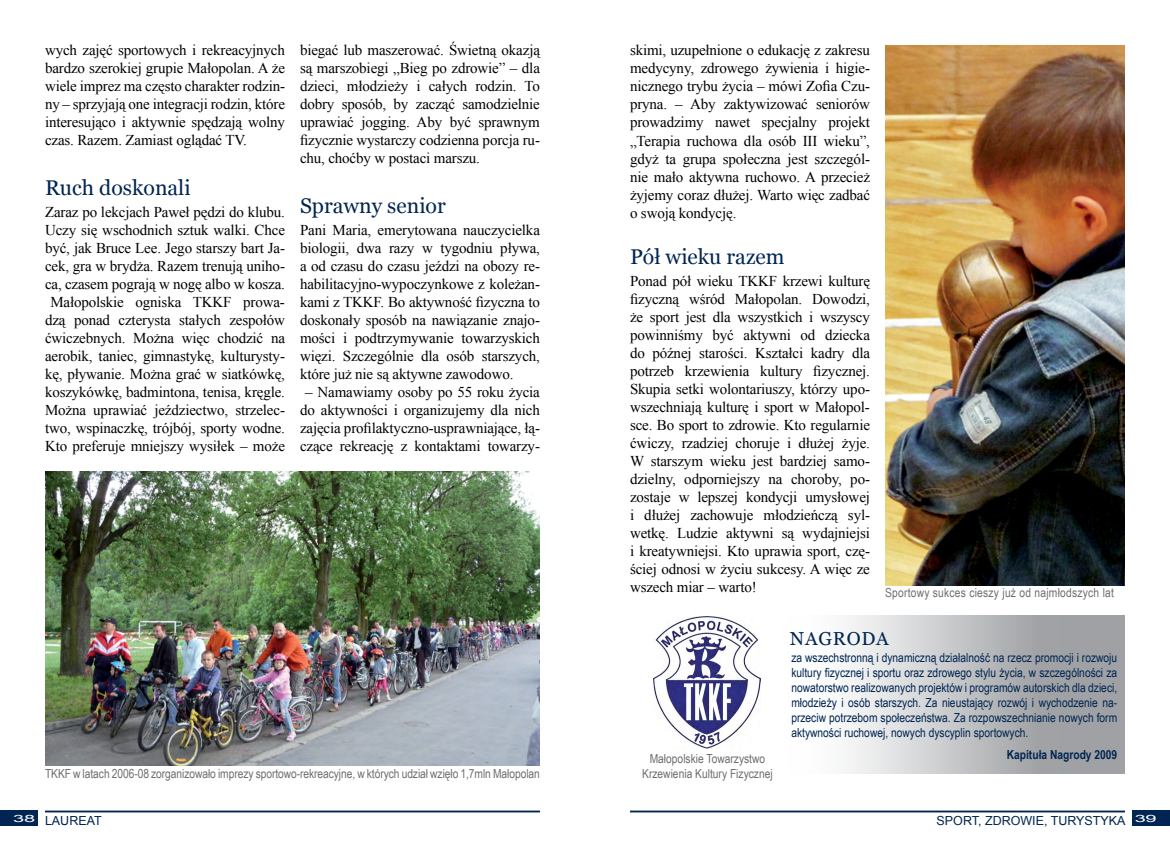
<style>
.page{position:relative;width:1170px;height:851px;background:#fff}
.page>*{position:absolute;margin:0;border:0;box-sizing:border-box;transform-origin:0 0}
.t1{font:21.25px "Georgia";color:#012552}
.t2{font:18.75px "Georgia";letter-spacing:.04em;color:#012552}
.t3{font:15px/18px "Times New Roman";letter-spacing:-.01em;color:#000;text-align:justify}
.t4{font:12.5px/15px "Arial Narrow";color:#012552;text-align:justify}
.t5{font:12.5px/15px "Arial Narrow";letter-spacing:-.005em;color:#6d6e71;text-align:center}
.t6{font:12.5px "Arial Narrow";letter-spacing:.02em;color:#6d6e71}
.t7{font:12.5px "Arial";color:#012552}
.t8{font:700 12.5px "Arial Narrow";color:#012552}
.t9{font:10px "Arial";color:#fff;scale:2 1}
</style>
<div class="page">
<hr style="left:630px;top:810px;width:494px;height:2px;background:#012552">
<div style="left:1131px;top:810px;width:38px;height:15px;background:#012552"></div>
<div style="left:0;top:810px;width:38px;height:15px;background:#012552"></div>
<hr style="left:45px;top:810px;width:495px;height:2px;background:#012552">
<img style="left:45px;top:471px;width:495px;height:294px">
<img style="left:885px;top:45px;width:239px;height:540px">
<svg style="left:847px;top:615px;width:277px;height:158px;background:#bdbfc1"></svg>
<img style="left:653px;top:617px;width:107px;height:131px">
<p class="t3" style="left:45px;top:41px;width:241px">wych zajęć sportowych i rekreacyjnych bardzo szerokiej grupie Małopolan. A że wiele imprez ma często charakter rodzin&shy;ny – sprzyjają one integracji rodzin, które interesująco i aktywnie spędzają wolny czas. Razem. Zamiast oglądać TV.</p>
<h1 class="t1" style="left:45px;top:176px;width:147px">Ruch doskonali</h1>
<p class="t3" style="left:45px;top:203px;width:241px;text-align:center">Zaraz po lekcjach Paweł pędzi do klubu.<br>Uczy się wschodnich sztuk walki. Chce być, jak Bruce Lee. Jego starszy bart Ja&shy;cek, gra w brydża. Razem trenują uniho&shy;ca, czasem pograją w nogę albo w kosza.<br>Małopolskie ogniska TKKF prowa&shy;dzą ponad czterysta stałych zespołów ćwiczebnych. Można więc chodzić na aerobik, taniec, gimnastykę, kulturysty&shy;kę, pływanie. Można grać w siatkówkę, koszykówkę, badmintona, tenisa, kręgle.<br>Można uprawiać jeździectwo, strzelec&shy;two, wspinaczkę, trójbój, sporty wodne.<br>Kto preferuje mniejszy wysiłek – może</p>
<p class="t3" style="left:300px;top:41px;width:241px">biegać lub maszerować. Świetną okazją są marszobiegi „Bieg po zdrowie” – dla dzieci, młodzieży i całych rodzin. To dobry sposób, by zacząć samodzielnie uprawiać jogging. Aby być sprawnym fizycznie wystarczy codzienna porcja ru&shy;chu, choćby w postaci marszu.</p>
<h1 class="t1" style="left:300px;top:194px;width:147px">Sprawny senior</h1>
<p class="t3" style="left:300px;top:221px;width:241px">Pani Maria, emerytowana nauczycielka biologii, dwa razy w tygodniu pływa, a od czasu do czasu jeździ na obozy re&shy;habilitacyjno-wypoczynkowe z koleżan&shy;kami z TKKF. Bo aktywność fizyczna to doskonały sposób na nawiązanie znajo&shy;mości i podtrzymywanie towarzyskich więzi. Szczególnie dla osób starszych, które już nie są aktywne zawodowo.</p>
<p class="t3" style="left:300px;top:383px;width:241px;text-align:center">– Namawiamy osoby po 55 roku życia do aktywności i organizujemy dla nich zajęcia profilaktyczno-usprawniające, łą&shy;czące rekreację z kontaktami towarzy-</p>
<p class="t5" style="left:45px;top:765px;width:496px">TKKF w latach 2006-08 zorganizowało imprezy sportowo-rekreacyjne, w których udział wzięło 1,7mln Małopolan</p>
<p class="t3" style="left:630px;top:41px;width:241px">skimi, uzupełnione o edukację z zakresu medycyny, zdrowego żywienia i higie&shy;nicznego trybu życia – mówi Zofia Czu&shy;pryna. – Aby zaktywizować seniorów prowadzimy nawet specjalny projekt „Terapia ruchowa dla osób III wieku”, gdyż ta grupa społeczna jest szczegól&shy;nie mało aktywna ruchowo. A przecież żyjemy coraz dłużej. Warto więc zadbać o swoją kondycję.</p>
<h1 class="t1" style="left:630px;top:245px;width:156px">Pół wieku razem</h1>
<p class="t3" style="left:630px;top:271px;width:241px">Ponad pół wieku TKKF krzewi kulturę fizyczną wśród Małopolan. Dowodzi, że sport jest dla wszystkich i wszyscy powinniśmy być aktywni od dziecka do późnej starości. Kształci kadry dla potrzeb krzewienia kultury fizycznej.<br>Skupia setki wolontariuszy, którzy upo&shy;wszechniają kulturę i sport w Małopol&shy;sce. Bo sport to zdrowie. Kto regularnie ćwiczy, rzadziej choruje i dłużej żyje.<br>W starszym wieku jest bardziej samo&shy;dzielny, odporniejszy na choroby, po&shy;zostaje w lepszej kondycji umysłowej i dłużej zachowuje młodzieńczą syl&shy;wetkę. Ludzie aktywni są wydajniejsi i kreatywniejsi. Kto uprawia sport, czę&shy;ściej odnosi w życiu sukcesy. A więc ze wszech miar – warto!</p>
<p class="t2" style="left:789px;top:627px;width:100px">NAGRODA</p>
<p class="t4" style="left:791px;top:649px;width:327px">za wszechstronną i dynamiczną działalność na rzecz promocji i rozwoju kultury fizycznej i sportu oraz zdrowego stylu życia, w szczególności za nowatorstwo realizowanych projektów i programów autorskich dla dzieci, młodzieży i osób starszych. Za nieustający rozwój i wychodzenie na&shy;przeciw potrzebom społeczeństwa. Za rozpowszechnianie nowych form aktywności ruchowej, nowych dyscyplin sportowych.</p>
<p class="t8" style="left:1006px;top:744px;width:112px">Kapituła Nagrody 2009</p>
<p class="t6" style="left:884px;top:583px;width:230px">Sportowy sukces cieszy już od najmłodszych lat</p>
<p class="t5" style="left:642px;top:751px;width:132px">Małopolskie Towarzystwo<br>Krzewienia Kultury Fizycznej</p>
<p class="t7" style="left:13px;top:811px;width:90px"><sup>38</sup> LAUREAT</p>
<p class="t9" style="left:1134px;top:811px;width:13px">39</p>
<p class="t7" style="left:936px;top:811px;width:190px">SPORT, ZDROWIE, TURYSTYKA</p>
</div>
